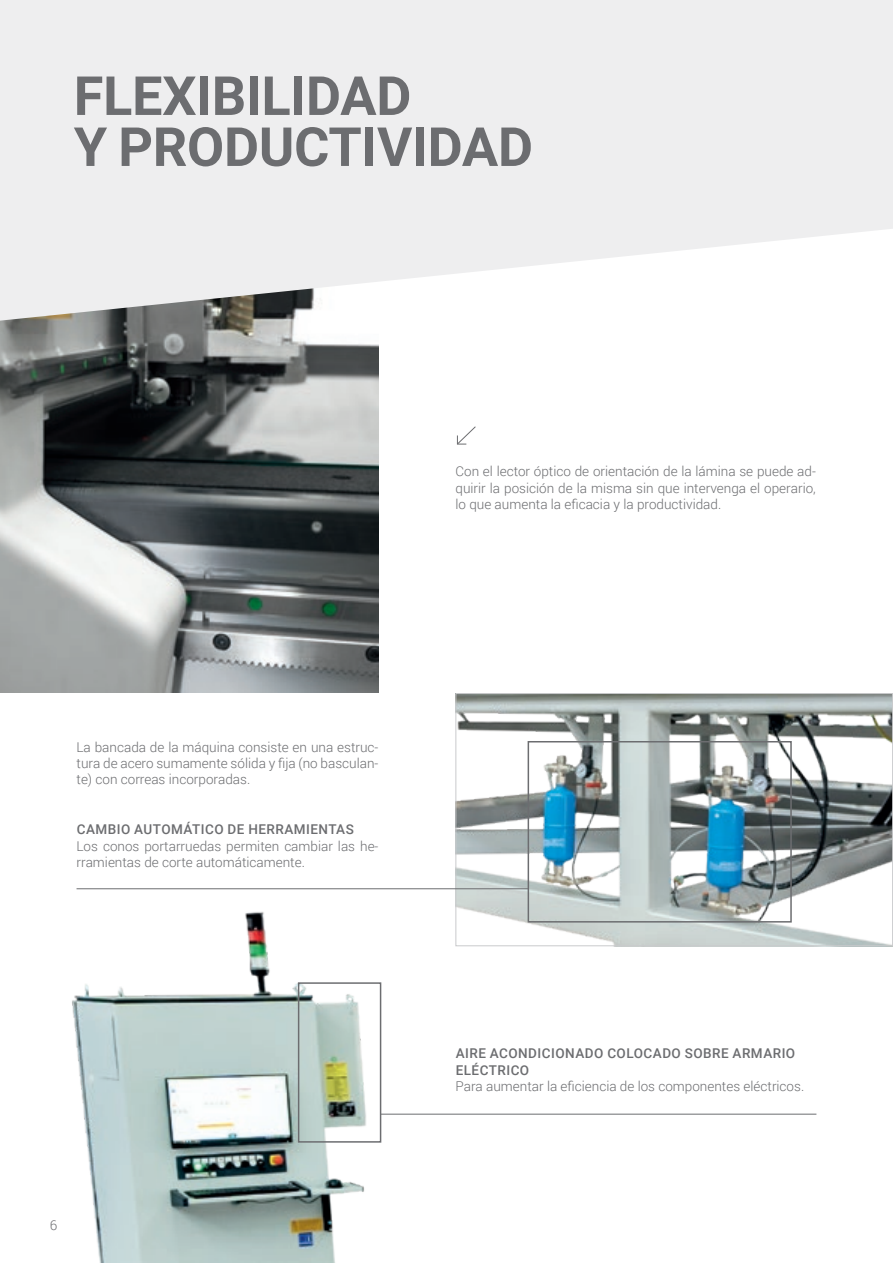
<style>
.page{position:relative;width:893px;height:1263px;background:#fff}
.page>*{position:absolute;margin:0;border:0;box-sizing:border-box;transform-origin:0 0}
.t1{font:700 54px/51px "Roboto";letter-spacing:-.005em;color:#6c6d70}
.t2{font:300 13.5px/16.2px "Roboto";color:#6c6d70;text-align:justify}
.t3{font:500 13.5px/16.2px "Roboto";letter-spacing:.035em;color:#6c6d70}
</style>
<div class="page">
<img style="left:0;top:321px;width:378px;height:371px">
<svg style="left:0;top:0;width:893px;height:321px;background:#ededee"></svg>
<img style="left:457px;top:695px;width:434px;height:249px">
<div style="left:455px;top:693px;width:438px;height:253px;border:1px solid #c9cacc"></div>
<img style="left:72px;top:911px;width:294px;height:352px">
<div style="left:528px;top:741px;width:264px;height:181px;border:2px solid #6c6d70"></div>
<hr style="left:77px;top:888px;width:452px;height:1px;background:#6c6d70">
<div style="left:298px;top:982px;width:83px;height:161px;border:2px solid #6c6d70"></div>
<hr style="left:380px;top:1114px;width:436px;height:1px;background:#6c6d70">
<svg style="left:457px;top:426px;width:19px;height:19px"></svg>
<p class="t1" style="left:74px;top:68px;width:461px">FLEXIBILIDAD<br>Y PRODUCTIVIDAD</p>
<p class="t2" style="left:455px;top:463px;width:362px">Con el lector óptico de orientación de la lámina se puede ad&shy;quirir la posición de la misma sin que intervenga el operario, lo que aumenta la eficacia y la productividad.</p>
<p class="t2" style="left:77px;top:738px;width:303px">La bancada de la máquina consiste en una estruc&shy;tura de acero sumamente sólida y fija (no basculan&shy;te) con correas incorporadas.</p>
<p class="t3" style="left:77px;top:821px;width:279px">CAMBIO AUTOMÁTICO DE HERRAMIENTAS</p>
<p class="t2" style="left:77px;top:837px;width:303px">Los conos portarruedas permiten cambiar las he&shy;rramientas de corte automáticamente.</p>
<p class="t2" style="left:50px;top:1216px;width:9px">6</p>
<p class="t3" style="left:456px;top:1045px;width:341px">AIRE ACONDICIONADO COLOCADO SOBRE ARMARIO<br>ELÉCTRICO</p>
<p class="t2" style="left:455px;top:1077px;width:350px">Para aumentar la eficiencia de los componentes eléctricos.</p>
</div>
